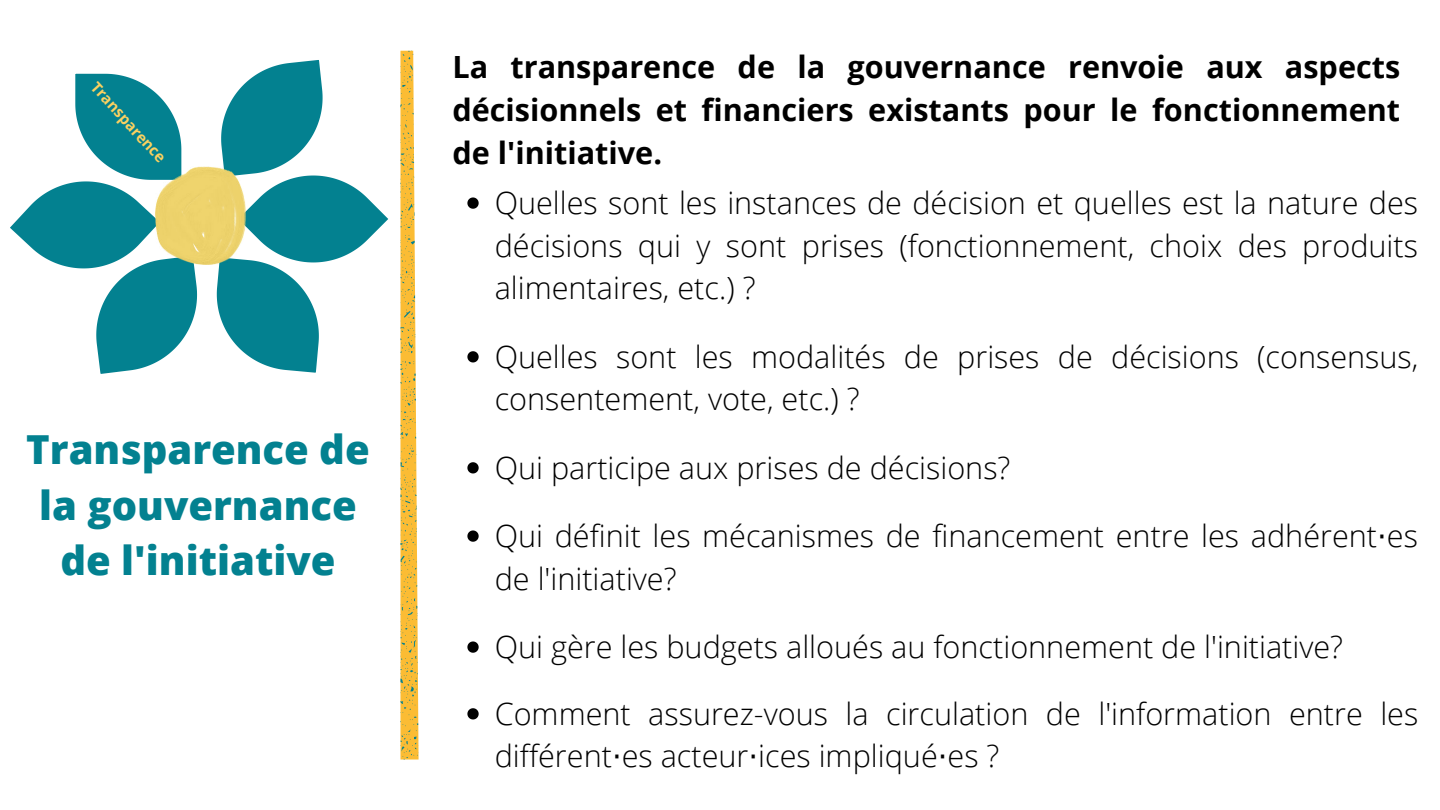
<style>
.page{position:relative;width:1440px;height:810px;background:#fff}
.page>*{position:absolute;margin:0;border:0;box-sizing:border-box;transform-origin:0 0}
.t1{font:800 40px/55.5px "Open Sans";color:#038190;text-align:center}
.t2{font:300 30.6px/42.8px "Open Sans";color:#000}
.t3{font:700 30.6px/42.8px "Open Sans";color:#000;text-align:justify}
.t4{font:700 15px "Open Sans";color:#fbd160}
.s1{font-family:"DejaVu Sans";font-weight:400}
</style>
<div class="page">
<svg style="left:400px;top:51px;width:18px;height:709px;background:#f0c355"></svg>
<svg style="left:467px;top:197px;width:12px;height:12px"></svg>
<svg style="left:467px;top:351px;width:12px;height:11px"></svg>
<svg style="left:467px;top:462px;width:12px;height:11px"></svg>
<svg style="left:467px;top:530px;width:12px;height:12px"></svg>
<svg style="left:467px;top:641px;width:12px;height:12px"></svg>
<svg style="left:467px;top:708px;width:12px;height:11px"></svg>
<svg style="left:10px;top:74px;width:187px;height:300px"></svg>
<svg style="left:217px;top:60px;width:171px;height:313px"></svg>
<img style="left:156px;top:166px;width:90px;height:99px">
<p class="t4" style="left:102px;top:77px;width:104px;rotate:48deg">Transparence</p>
<h1 class="t1" style="left:26px;top:420px;width:345px">Transparence de la gouvernance de l'initiative</h1>
<p class="t3" style="left:452px;top:45px;width:949px">La transparence de la gouvernance renvoie aux aspects décisionnels et financiers existants pour le fonctionnement de l'initiative.</p>
<p class="t2" style="left:495px;top:181px;width:925px;text-align:justify">Quelles sont les instances de décision et quelles est la nature des décisions qui y sont prises (fonctionnement, choix des produits alimentaires, etc.) ?</p>
<p class="t2" style="left:495px;top:334px;width:925px">Quelles sont les modalités de prises de décisions (consensus, consentement, vote, etc.) ?</p>
<p class="t2" style="left:495px;top:445px;width:517px">Qui participe aux prises de décisions?</p>
<p class="t2" style="left:495px;top:514px;width:925px">Qui définit les mécanismes de financement entre les adhérent<span class="s1">⋅</span>es de l'initiative?</p>
<p class="t2" style="left:495px;top:613px;width:925px;line-height:66.8px">Qui gère les budgets alloués au fonctionnement de l'initiative?<br>Comment assurez-vous la circulation de l'information entre les</p>
<p class="t2" style="left:495px;top:734px;width:506px">différent<span class="s1">⋅</span>es acteur<span class="s1">⋅</span>ices impliqué<span class="s1">⋅</span>es ?</p>
</div>
